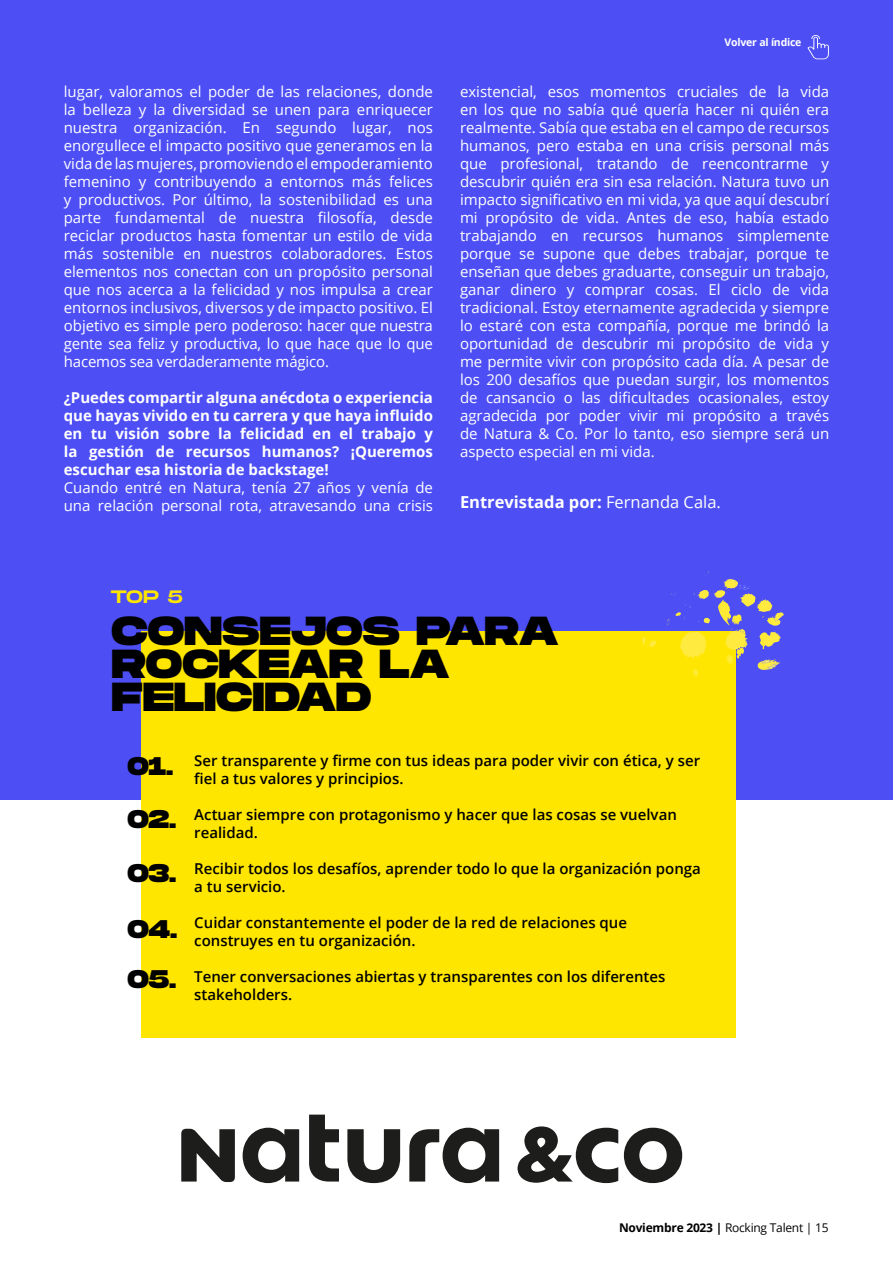
<style>
.page{position:relative;width:893px;height:1263px;background:#fff}
.page>*{position:absolute;margin:0;border:0;box-sizing:border-box;transform-origin:0 0}
.t1{font:800 40.5px/33px "Monument Extended";color:#000}
.t2{font:800 25.5px/53.4px "Monument Extended";letter-spacing:-.01em;color:#000;text-align:justify}
.t3{font:18px "Monument Extended";color:#ffe600}
.t4{font:700 16.5px "Open Sans";color:#fff}
.t5{font:15px/18px "Open Sans";color:#fff;text-align:justify}
.t6{font:600 15px/18px "Open Sans";color:#000}
.t7{font:700 15px/18px "Open Sans";color:#fff;text-align:justify}
.t8{font:12px "Open Sans";letter-spacing:-.02em;color:#000}
.t9{font:700 10.5px "Open Sans";letter-spacing:-.02em;color:#fff}
.s1{font-weight:400}
.s2{font-weight:700}
</style>
<div class="page">
<div style="left:0;top:0;width:893px;height:799px;background:#4d4ff5"></div>
<svg style="left:181px;top:1114px;width:501px;height:69px"></svg>
<div style="left:141px;top:631px;width:595px;height:406px;background:#ffe600"></div>
<svg style="left:642px;top:637px;width:14px;height:10px"></svg>
<svg style="left:667px;top:571px;width:117px;height:105px"></svg>
<svg style="left:807px;top:35px;width:22px;height:24px"></svg>
<p class="t5" style="left:64px;top:82px;width:371px">lugar, valoramos el poder de las relaciones, donde la belleza y la diversidad se unen para enriquecer nuestra organización. En segundo lugar, nos enorgullece el impacto positivo que generamos en la vida de las mujeres, promoviendo el empoderamiento femenino y contribuyendo a entornos más felices y productivos. Por último, la sostenibilidad es una parte fundamental de nuestra filosofía, desde reciclar productos hasta fomentar un estilo de vida más sostenible en nuestros colaboradores. Estos elementos nos conectan con un propósito personal que nos acerca a la felicidad y nos impulsa a crear entornos inclusivos, diversos y de impacto positivo. El objetivo es simple pero poderoso: hacer que nuestra gente sea feliz y productiva, lo que hace que lo que hacemos sea verdaderamente mágico.</p>
<p class="t7" style="left:64px;top:388px;width:371px">¿Puedes compartir alguna anécdota o experiencia que hayas vivido en tu carrera y que haya influido en tu visión sobre la felicidad en el trabajo y la gestión de recursos humanos? ¡Queremos escuchar esa historia de backstage!</p>
<p class="t5" style="left:64px;top:478px;width:371px">Cuando entré en Natura, tenía 27 años y venía de una relación personal rota, atravesando una crisis</p>
<p class="t9" style="left:725px;top:35px;width:78px">Volver al índice</p>
<p class="t5" style="left:460px;top:82px;width:371px">existencial, esos momentos cruciales de la vida en los que no sabía qué quería hacer ni quién era realmente. Sabía que estaba en el campo de recursos humanos, pero estaba en una crisis personal más que profesional, tratando de reencontrarme y descubrir quién era sin esa relación. Natura tuvo un impacto significativo en mi vida, ya que aquí descubrí mi propósito de vida. Antes de eso, había estado trabajando en recursos humanos simplemente porque se supone que debes trabajar, porque te enseñan que debes graduarte, conseguir un trabajo, ganar dinero y comprar cosas. El ciclo de vida tradicional. Estoy eternamente agradecida y siempre lo estaré con esta compañía, porque me brindó la oportunidad de descubrir mi propósito de vida y me permite vivir con propósito cada día. A pesar de los 200 desafíos que puedan surgir, los momentos de cansancio o las dificultades ocasionales, estoy agradecida por poder vivir mi propósito a través de Natura &amp; Co. Por lo tanto, eso siempre será un aspecto especial en mi vida.</p>
<p class="t4" style="left:460px;top:490px;width:262px">Entrevistada por: <span class="s1">Fernanda Cala.</span></p>
<p class="t3" style="left:111px;top:584px;width:74px">TOP 5</p>
<h1 class="t1" style="left:112px;top:614px;width:449px">CONSEJOS PARA<br>ROCKEAR LA<br>FELICIDAD</h1>
<h2 class="t2" style="left:127px;top:738px;width:50px">01.<br>02.<br>03.</h2>
<h2 class="t2" style="left:127px;top:901px;width:51px">04.</h2>
<h2 class="t2" style="left:127px;top:951px;width:50px">05.</h2>
<p class="t6" style="left:194px;top:751px;width:507px">Ser transparente y firme con tus ideas para poder vivir con ética, y ser fiel a tus valores y principios.</p>
<p class="t6" style="left:194px;top:805px;width:484px">Actuar siempre con protagonismo y hacer que las cosas se vuelvan realidad.</p>
<p class="t6" style="left:194px;top:859px;width:508px">Recibir todos los desafíos, aprender todo lo que la organización ponga a tu servicio.</p>
<p class="t6" style="left:194px;top:913px;width:434px">Cuidar constantemente el poder de la red de relaciones que construyes en tu organización.</p>
<p class="t6" style="left:194px;top:967px;width:473px">Tener conversaciones abiertas y transparentes con los diferentes stakeholders.</p>
<p class="t8" style="left:619px;top:1220px;width:211px"><span class="s2">Noviembre 2023 |</span> Rocking Talent | 15</p>
</div>
